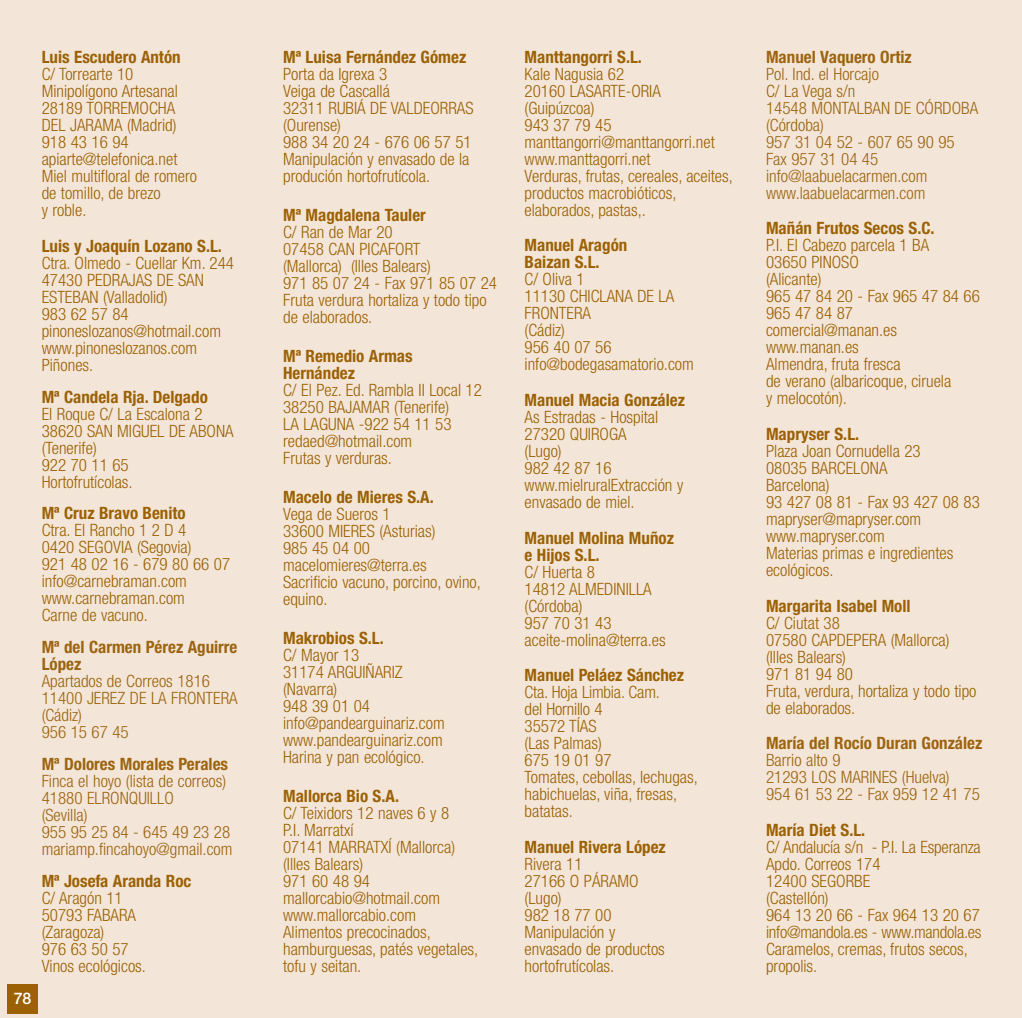
<style>
.page{position:relative;width:1022px;height:1018px;background:#fff}
.page>*{position:absolute;margin:0;border:0;box-sizing:border-box;transform-origin:0 0}
.t1{font:300 condensed 17px/17px "Helvetica Neue";color:#9c6104}
.t2{font:700 condensed 17px/17px "Helvetica Neue";color:#9c6104}
.t3{font:300 condensed 17px/17px "Helvetica Neue";color:#9d6410}
.t4{font:700 condensed 17px/17px "Helvetica Neue";color:#9d6410}
.t5{font:500 16px "Helvetica Neue";color:#fff}
</style>
<div class="page">
<div style="left:0;top:0;width:1021px;height:1018px;background:#f3e6d8"></div>
<div style="left:8px;top:983px;width:30px;height:30px;background:#9c6104"></div>
<p class="t5" style="left:14px;top:993px;width:19px">78</p>
<p class="t2" style="left:42px;top:50px;width:140px">Luis Escudero Antón</p>
<p class="t1" style="left:42px;top:67px;width:157px">C/ Torrearte 10<br>Minipolígono Artesanal<br>28189 TORREMOCHA<br>DEL JARAMA (Madrid)<br>918 43 16 94 apiarte@telefonica.net<br>Miel multifloral de romero de tomillo, de brezo<br>y roble.</p>
<p class="t2" style="left:42px;top:239px;width:182px">Luis y Joaquín Lozano S.L.</p>
<p class="t1" style="left:42px;top:256px;width:194px">Ctra. Olmedo - Cuellar Km. 244<br>47430 PEDRAJAS DE SAN<br>ESTEBAN (Valladolid)<br>983 62 57 84 pinoneslozanos@hotmail.com www.pinoneslozanos.com<br>Piñones.</p>
<p class="t2" style="left:42px;top:389px;width:168px">Mª Candela Rja. Delgado</p>
<p class="t1" style="left:42px;top:406px;width:193px">El Roque C/ La Escalona 2<br>38620 SAN MIGUEL DE ABONA (Tenerife)<br>922 70 11 65<br>Hortofrutícolas.</p>
<p class="t2" style="left:42px;top:506px;width:145px">Mª Cruz Bravo Benito</p>
<p class="t1" style="left:42px;top:523px;width:190px">Ctra. El Rancho 1 2 D 4<br>0420 SEGOVIA (Segovia)<br>921 48 02 16 - 679 80 66 07 info@carnebraman.com www.carnebraman.com<br>Carne de vacuno.</p>
<p class="t4" style="left:42px;top:640px;width:197px">Mª del Carmen Pérez Aguirre<br>López</p>
<p class="t3" style="left:42px;top:674px;width:197px">Apartados de Correos 1816<br>11400 JEREZ DE LA FRONTERA (Cádiz)<br>956 15 67 45</p>
<p class="t4" style="left:42px;top:757px;width:188px">Mª Dolores Morales Perales</p>
<p class="t3" style="left:42px;top:774px;width:192px">Finca el hoyo (lista de correos)<br>41880 ELRONQUILLO<br>(Sevilla)<br>955 95 25 84 - 645 49 23 28 mariamp.fincahoyo@gmail.com</p>
<p class="t2" style="left:42px;top:874px;width:151px">Mª Josefa Aranda Roc</p>
<p class="t1" style="left:42px;top:891px;width:106px">C/ Aragón 11<br>50793 FABARA (Zaragoza)<br>976 63 50 57<br>Vinos ecológicos.</p>
<p class="t2" style="left:283px;top:50px;width:184px">Mª Luisa Fernández Gómez</p>
<p class="t1" style="left:283px;top:67px;width:192px">Porta da Igrexa 3<br>Veiga de Cascallá<br>32311 RUBIÁ DE VALDEORRAS (Ourense)<br>988 34 20 24 - 676 06 57 51<br>Manipulación y envasado de la produción hortofrutícola.</p>
<p class="t2" style="left:283px;top:208px;width:144px">Mª Magdalena Tauler</p>
<p class="t1" style="left:283px;top:225px;width:215px">C/ Ran de Mar 20<br>07458 CAN PICAFORT<br>(Mallorca) (Illes Balears)<br>971 85 07 24 - Fax 971 85 07 24<br>Fruta verdura hortaliza y todo tipo de elaborados.</p>
<p class="t2" style="left:283px;top:349px;width:131px">Mª Remedio Armas<br>Hernández</p>
<p class="t1" style="left:283px;top:383px;width:200px">C/ El Pez. Ed. Rambla II Local 12<br>38250 BAJAMAR (Tenerife)<br>LA LAGUNA -922 54 11 53 redaed@hotmail.com<br>Frutas y verduras.</p>
<p class="t2" style="left:283px;top:490px;width:152px">Macelo de Mieres S.A.</p>
<p class="t1" style="left:283px;top:507px;width:199px">Vega de Sueros 1<br>33600 MIERES (Asturias)<br>985 45 04 00 macelomieres@terra.es<br>Sacrificio vacuno, porcino, ovino, equino.</p>
<p class="t2" style="left:283px;top:631px;width:102px">Makrobios S.L.</p>
<p class="t1" style="left:283px;top:648px;width:163px">C/ Mayor 13<br>31174 ARGUIÑARIZ (Navarra)<br>948 39 01 04 info@pandearguinariz.com www.pandearguinariz.com<br>Harina y pan ecológico.</p>
<p class="t2" style="left:283px;top:789px;width:117px">Mallorca Bio S.A.</p>
<p class="t1" style="left:283px;top:806px;width:196px">C/ Teixidors 12 naves 6 y 8<br>P.I. Marratxí<br>07141 MARRATXÍ (Mallorca) (Illes Balears)<br>971 60 48 94 mallorcabio@hotmail.com www.mallorcabio.com<br>Alimentos precocinados, hamburguesas, patés vegetales, tofu y seitan.</p>
<p class="t2" style="left:524px;top:50px;width:119px">Manttangorri S.L.</p>
<p class="t1" style="left:524px;top:67px;width:210px">Kale Nagusia 62<br>20160 LASARTE-ORIA (Guipúzcoa)<br>943 37 79 45 manttangorri@manttangorri.net www.manttagorri.net<br>Verduras, frutas, cereales, aceites, productos macrobióticos, elaborados, pastas,.</p>
<p class="t2" style="left:524px;top:238px;width:104px">Manuel Aragón<br>Baizan S.L.</p>
<p class="t1" style="left:524px;top:272px;width:171px">C/ Oliva 1<br>11130 CHICLANA DE LA<br>FRONTERA<br>(Cádiz)<br>956 40 07 56 info@bodegasamatorio.com</p>
<p class="t2" style="left:524px;top:393px;width:162px">Manuel Macia González</p>
<p class="t1" style="left:524px;top:410px;width:160px">As Estradas - Hospital<br>27320 QUIROGA<br>(Lugo)<br>982 42 87 16 www.mielruralExtracción y envasado de miel.</p>
<p class="t2" style="left:524px;top:530px;width:151px">Manuel Molina Muñoz e Hijos S.L.</p>
<p class="t1" style="left:524px;top:564px;width:142px">C/ Huerta 8<br>14812 ALMEDINILLA (Córdoba)<br>957 70 31 43 aceite-molina@terra.es</p>
<p class="t2" style="left:524px;top:668px;width:161px">Manuel Peláez Sánchez</p>
<p class="t1" style="left:524px;top:685px;width:175px">Cta. Hoja Limbia. Cam.<br>del Hornillo 4<br>35572 TÍAS<br>(Las Palmas)<br>675 19 01 97<br>Tomates, cebollas, lechugas, habichuelas, viña, fresas, batatas.</p>
<p class="t2" style="left:524px;top:840px;width:143px">Manuel Rivera López</p>
<p class="t1" style="left:524px;top:857px;width:142px">Rivera 11<br>27166 O PÁRAMO (Lugo)<br>982 18 77 00<br>Manipulación y envasado de productos hortofrutícolas.</p>
<p class="t4" style="left:765px;top:50px;width:147px">Manuel Vaquero Ortiz</p>
<p class="t3" style="left:765px;top:67px;width:213px">Pol. Ind. el Horcajo<br>C/ La Vega s/n<br>14548 MONTALBAN DE CÓRDOBA (Córdoba)<br>957 31 04 52 - 607 65 90 95<br>Fax 957 31 04 45 info@laabuelacarmen.com www.laabuelacarmen.com</p>
<p class="t2" style="left:765px;top:221px;width:170px">Mañán Frutos Secos S.C.</p>
<p class="t1" style="left:765px;top:238px;width:215px">P.I. El Cabezo parcela 1 BA<br>03650 PINOSO<br>(Alicante)<br>965 47 84 20 - Fax 965 47 84 66<br>965 47 84 87 comercial@manan.es www.manan.es<br>Almendra, fruta fresca<br>de verano (albaricoque, ciruela<br>y melocotón).</p>
<p class="t2" style="left:765px;top:427px;width:95px">Mapryser S.L.</p>
<p class="t1" style="left:765px;top:444px;width:215px">Plaza Joan Cornudella 23<br>08035 BARCELONA<br>Barcelona)<br>93 427 08 81 - Fax 93 427 08 83 mapryser@mapryser.com www.mapryser.com<br>Materias primas e ingredientes ecológicos.</p>
<p class="t2" style="left:765px;top:598px;width:146px">Margarita Isabel Moll</p>
<p class="t1" style="left:765px;top:615px;width:212px">C/ Ciutat 38<br>07580 CAPDEPERA (Mallorca) (Illes Balears)<br>971 81 94 80<br>Fruta, verdura, hortaliza y todo tipo de elaborados.</p>
<p class="t4" style="left:765px;top:736px;width:218px">María del Rocío Duran González</p>
<p class="t3" style="left:765px;top:753px;width:215px">Barrio alto 9<br>21293 LOS MARINES (Huelva)<br>954 61 53 22 - Fax 959 12 41 75</p>
<p class="t2" style="left:765px;top:823px;width:101px">María Diet S.L.</p>
<p class="t1" style="left:765px;top:840px;width:217px">C/ Andalucía s/n - P.I. La Esperanza<br>Apdo. Correos 174<br>12400 SEGORBE<br>(Castellón)<br>964 13 20 66 - Fax 964 13 20 67 info@mandola.es - www.mandola.es<br>Caramelos, cremas, frutos secos, propolis.</p>
</div>
